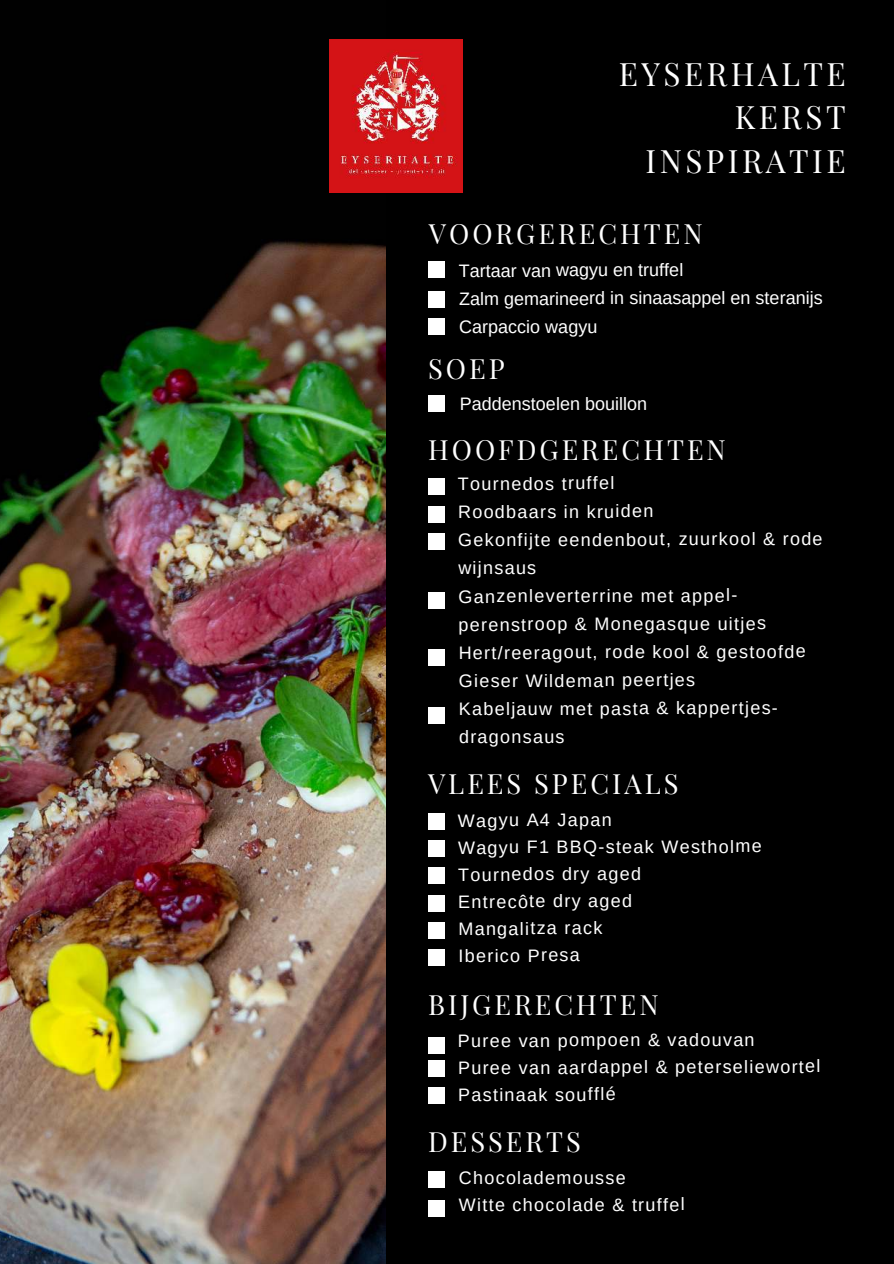
<style>
.page{position:relative;width:894px;height:1264px;background:#fff}
.page>*{position:absolute;margin:0;border:0;box-sizing:border-box;transform-origin:0 0}
.t1{font:31.5px/43.8px "Playfair Display";letter-spacing:.11em;color:#fff;text-align:right}
.t2{font:27.3px "Playfair Display";letter-spacing:.11em;color:#fff}
.t3{font:18px/28.2px "Arimo";letter-spacing:.065em;color:#fff}
.t4{font:18px/28.2px "Arimo";letter-spacing:-.005em;color:#fff}
</style>
<div class="page">
<div style="left:0;top:0;width:893px;height:1263px;background:#000"></div>
<img style="left:0;top:39px;width:385px;height:1224px">
<img style="left:329px;top:40px;width:133px;height:153px">
<div style="left:428px;top:261px;width:17px;height:17px;background:#fff"></div>
<div style="left:428px;top:291px;width:17px;height:17px;background:#fff"></div>
<div style="left:428px;top:395px;width:17px;height:17px;background:#fff"></div>
<div style="left:428px;top:478px;width:17px;height:17px;background:#fff"></div>
<div style="left:428px;top:505px;width:17px;height:17px;background:#fff"></div>
<div style="left:428px;top:533px;width:17px;height:17px;background:#fff"></div>
<div style="left:428px;top:1170px;width:17px;height:17px;background:#fff"></div>
<div style="left:428px;top:707px;width:17px;height:17px;background:#fff"></div>
<div style="left:428px;top:648px;width:17px;height:17px;background:#fff"></div>
<div style="left:428px;top:592px;width:17px;height:17px;background:#fff"></div>
<div style="left:428px;top:1200px;width:17px;height:17px;background:#fff"></div>
<div style="left:428px;top:1036px;width:17px;height:17px;background:#fff"></div>
<div style="left:428px;top:1059px;width:17px;height:17px;background:#fff"></div>
<div style="left:428px;top:1087px;width:17px;height:16px;background:#fff"></div>
<div style="left:428px;top:812px;width:17px;height:17px;background:#fff"></div>
<div style="left:428px;top:840px;width:17px;height:17px;background:#fff"></div>
<div style="left:428px;top:867px;width:17px;height:17px;background:#fff"></div>
<div style="left:428px;top:894px;width:17px;height:17px;background:#fff"></div>
<div style="left:428px;top:921px;width:17px;height:17px;background:#fff"></div>
<div style="left:428px;top:949px;width:17px;height:17px;background:#fff"></div>
<div style="left:428px;top:318px;width:17px;height:17px;background:#fff"></div>
<h1 class="t1" style="left:618px;top:49px;width:228px">EYSERHALTE<br>KERST<br>INSPIRATIE</h1>
<h2 class="t2" style="left:429px;top:212px;width:275px">VOORGERECHTEN</h2>
<p class="t4" style="left:458px;top:256px;width:365px">Tartaar van wagyu en truffel<br>Zalm gemarineerd in sinaasappel en steranijs<br>Carpaccio wagyu</p>
<h2 class="t2" style="left:428px;top:347px;width:78px">SOEP</h2>
<p class="t4" style="left:459px;top:390px;width:189px">Paddenstoelen bouillon</p>
<h2 class="t2" style="left:428px;top:428px;width:299px">HOOFDGERECHTEN</h2>
<p class="t3" style="left:458px;top:469px;width:366px">Tournedos truffel<br>Roodbaars in kruiden<br>Gekonfijte eendenbout, zuurkool &amp; rode wijnsaus<br>Ganzenleverterrine met appel&shy;perenstroop &amp; Monegasque uitjes<br>Hert/reeragout, rode kool &amp; gestoofde<br>Gieser Wildeman peertjes<br>Kabeljauw met pasta &amp; kappertjes&shy;dragonsaus</p>
<h2 class="t2" style="left:428px;top:762px;width:252px">VLEES SPECIALS</h2>
<p class="t3" style="left:458px;top:806px;width:305px;line-height:27px">Wagyu A4 Japan<br>Wagyu F1 BBQ-steak Westholme<br>Tournedos dry aged<br>Entrecôte dry aged<br>Mangalitza rack<br>Iberico Presa</p>
<h2 class="t2" style="left:428px;top:983px;width:232px">BIJGERECHTEN</h2>
<p class="t3" style="left:458px;top:1026px;width:364px;line-height:27.2px">Puree van pompoen &amp; vadouvan<br>Puree van aardappel &amp; peterseliewortel<br>Pastinaak soufflé</p>
<h2 class="t2" style="left:428px;top:1120px;width:154px">DESSERTS</h2>
<p class="t3" style="left:458px;top:1164px;width:227px;line-height:26.8px">Chocolademousse<br>Witte chocolade &amp; truffel</p>
</div>
